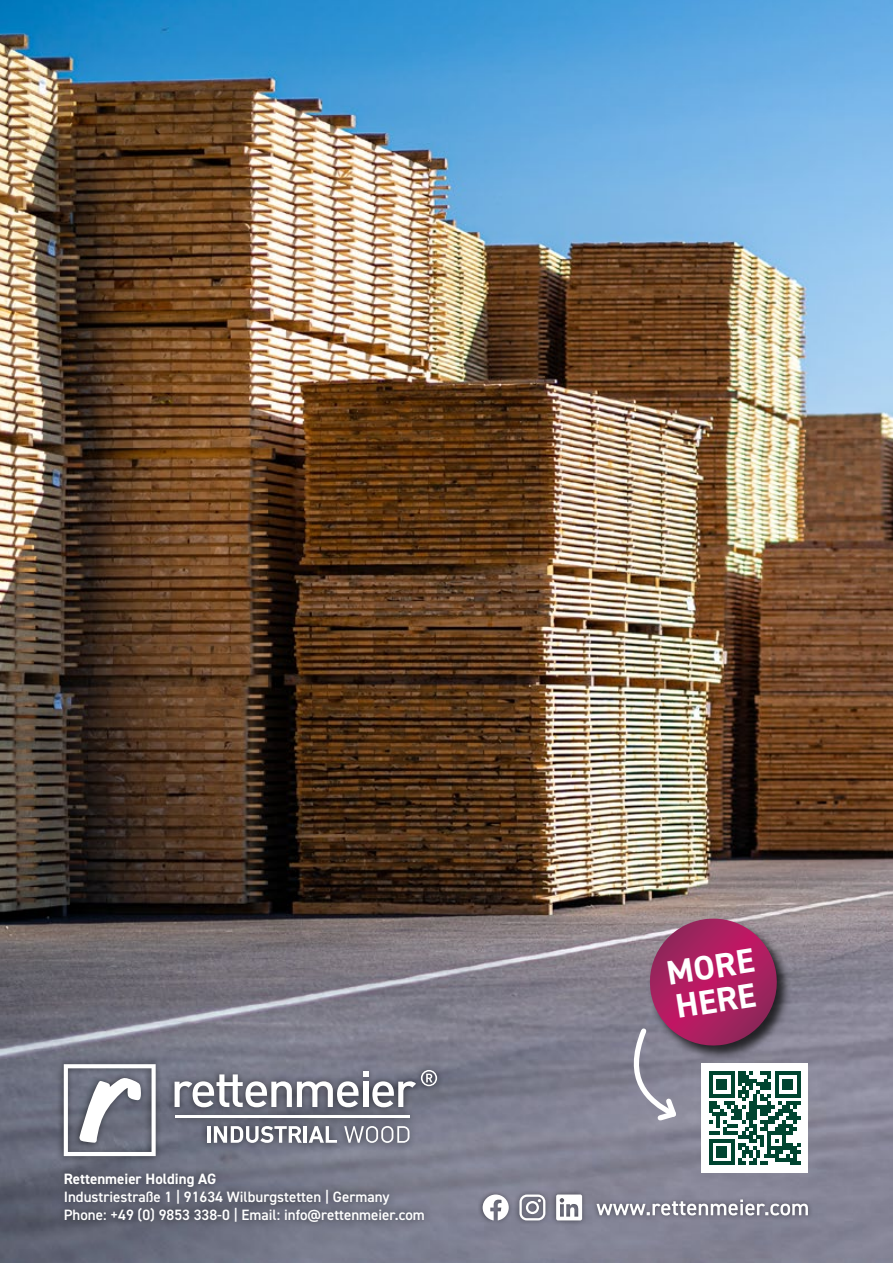
<style>
.page{position:relative;width:893px;height:1263px;background:#fff}
.page>*{position:absolute;margin:0;border:0;box-sizing:border-box;transform-origin:0 0}
.t1{font:700 34.2px/34.2px "DIN2014";color:#fff}
.t2{font:600 15px "DIN2014";color:#fff}
.t3{font:700 15px "DIN2014";color:#fff}
</style>
<div class="page">
<img style="left:0;top:0;width:893px;height:1263px">
<div style="left:55px;top:1164px;width:378px;height:67px;background:#000;opacity:.5"></div>
<div style="left:648px;top:916px;width:144px;height:144px;background:#000;opacity:.75"></div>
<div style="left:57px;top:1056px;width:387px;height:107px;background:#000;opacity:.56"></div>
<svg style="left:175px;top:1070px;width:262px;height:37px"></svg>
<hr style="left:175px;top:1115px;width:235px;height:3px;background:#fff">
<hr style="left:207px;top:1126px;width:3px;height:17px;background:#fff">
<svg style="left:214px;top:1126px;width:88px;height:17px"></svg>
<hr style="left:304px;top:1126px;width:3px;height:17px;background:#fff">
<svg style="left:309px;top:1126px;width:28px;height:17px"></svg>
<svg style="left:344px;top:1126px;width:65px;height:17px"></svg>
<svg style="left:64px;top:1064px;width:92px;height:92px"></svg>
<div style="left:702px;top:1063px;width:106px;height:110px;background:#fff"></div>
<svg style="left:624px;top:919px;width:177px;height:246px;background:#916e85"></svg>
<hr style="left:790px;top:1161px;width:11px;height:4px;background:#004430">
<div style="left:478px;top:1189px;width:335px;height:36px;background:#000;opacity:.42"></div>
<svg style="left:556px;top:1194px;width:26px;height:26px"></svg>
<svg style="left:596px;top:1199px;width:212px;height:16px"></svg>
<svg style="left:483px;top:1194px;width:26px;height:26px"></svg>
<svg style="left:519px;top:1194px;width:26px;height:26px"></svg>
<p class="t3" style="left:64px;top:1169px;width:154px">Rettenmeier Holding AG</p>
<p class="t2" style="left:64px;top:1187px;width:327px">Industriestraße 1 | 91634 Wilburgstetten | Germany</p>
<p class="t2" style="left:64px;top:1205px;width:362px">Phone: +49 (0) 9853 338-0 | Email: info@rettenmeier.com</p>
<p class="t1" style="left:664px;top:956px;width:90px;rotate:-9deg">MORE<br>HERE</p>
</div>
